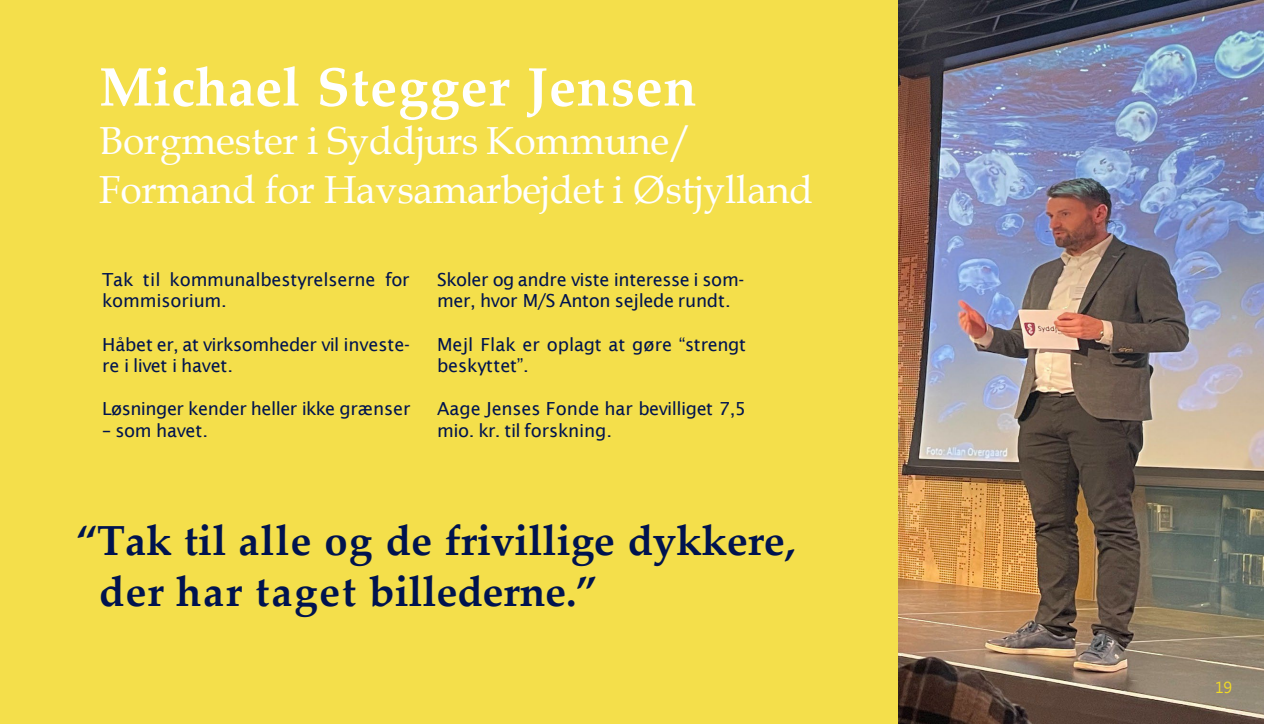
<style>
.page{position:relative;width:1264px;height:724px;background:#fff}
.page>*{position:absolute;margin:0;border:0;box-sizing:border-box;transform-origin:0 0}
.t1{font:700 54px "Palatino Linotype";letter-spacing:.015em;color:#fff}
.t2{font:700 42px/50.4px "Palatino Linotype";color:#00134f}
.t3{font:39px/48px "Book Antiqua";letter-spacing:-.005em;color:#fff}
.t4{font:18px/21.6px "Lucida Sans";letter-spacing:-.015em;color:#00134f}
.t5{font:15px "Microsoft Jheng Hei";color:#f2dc23}
</style>
<div class="page">
<div style="left:0;top:0;width:1263px;height:723px;background:#f4df4b"></div>
<img style="left:898px;top:0;width:365px;height:723px">
<h2 class="t1" style="left:99px;top:49px;width:598px">Michael Stegger Jensen</h2>
<p class="t3" style="left:99px;top:116px;width:715px">Borgmester i Syddjurs Kommune/<br>Formand for Havsamarbejdet i Østjylland</p>
<p class="t4" style="left:102px;top:268px;width:309px">Tak til kommunalbestyrelserne for kommisorium.</p>
<p class="t4" style="left:102px;top:333px;width:309px">Håbet er, at virksomheder vil investe&shy;re i livet i havet.</p>
<p class="t4" style="left:102px;top:398px;width:310px">Løsninger kender heller ikke grænser</p>
<p class="t4" style="left:102px;top:419px;width:108px">– som havet.</p>
<p class="t4" style="left:437px;top:268px;width:308px">Skoler og andre viste interesse i som&shy;mer, hvor M/S Anton sejlede rundt.</p>
<p class="t4" style="left:437px;top:333px;width:310px">Mejl Flak er oplagt at gøre “strengt beskyttet”.</p>
<p class="t4" style="left:437px;top:398px;width:310px">Aage Jenses Fonde har bevilliget 7,5 mio. kr. til forskning.</p>
<p class="t2" style="left:99px;top:514px;width:697px;text-indent:-23px">“Tak til alle og de frivillige dykkere, der har taget billederne.”</p>
<p class="t5" style="left:1214px;top:677px;width:18px">19</p>
</div>
